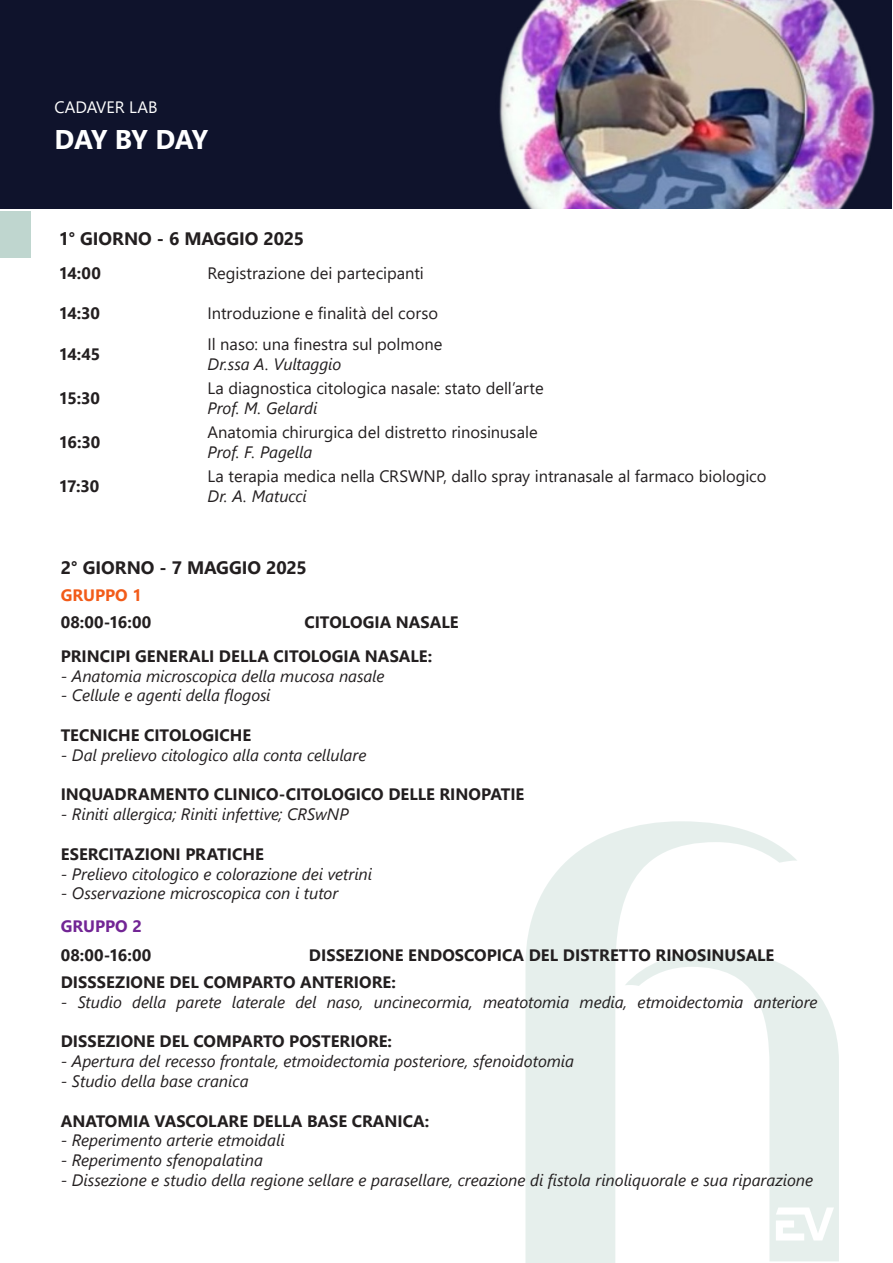
<style>
.page{position:relative;width:893px;height:1263px;background:#fff}
.page>*{position:absolute;margin:0;border:0;box-sizing:border-box;transform-origin:0 0}
.t1{font:700 27px "Segoe UI";letter-spacing:-.025em;color:#fff}
.t2{font:700 18px "Segoe UI";letter-spacing:-.005em;color:#231f20}
.t3{font:italic 16.5px "Segoe UI";color:#231f20}
.t4{font:700 16.5px "Segoe UI";color:#231f20}
.t5{font:16.5px/19.8px "Segoe UI";color:#231f20}
.t6{font:16.5px "Segoe UI";color:#fff}
.t7{font:700 16.5px "Segoe UI";color:#f25b19}
.t8{font:700 16.5px "Segoe UI";color:#722595}
.s1{font-style:italic}
</style>
<div class="page">
<svg style="left:525px;top:821px;width:272px;height:442px;fill:#e6efec"></svg>
<svg style="left:625px;top:951px;width:214px;height:310px"></svg>
<svg style="left:776px;top:1207px;width:58px;height:33px"></svg>
<img style="left:0;top:0;width:891px;height:208px">
<div style="left:0;top:211px;width:31px;height:47px;background:#bfd6cf"></div>
<hr style="left:892px;top:211px;width:1px;height:45px;background:#bfd6cf">
<p class="t6" style="left:55px;top:92px;width:104px">CADAVER LAB</p>
<p class="t1" style="left:55px;top:114px;width:155px">DAY BY DAY</p>
<p class="t2" style="left:59px;top:222px;width:247px">1° GIORNO - 6 MAGGIO 2025</p>
<p class="t4" style="left:59px;top:257px;width:43px">14:00</p>
<p class="t5" style="left:207px;top:262px;width:218px">Registrazione dei partecipanti</p>
<p class="t4" style="left:59px;top:298px;width:43px">14:30</p>
<p class="t5" style="left:207px;top:302px;width:232px">Introduzione e finalità del corso</p>
<p class="t4" style="left:59px;top:339px;width:43px">14:45</p>
<p class="t5" style="left:207px;top:333px;width:236px">Il naso: una finestra sul polmone</p>
<p class="t3" style="left:207px;top:348px;width:135px">Dr.ssa A. Vultaggio</p>
<p class="t4" style="left:59px;top:383px;width:43px">15:30</p>
<p class="t5" style="left:207px;top:377px;width:338px">La diagnostica citologica nasale: stato dell’arte<br><span class="s1">Prof. M. Gelardi</span></p>
<p class="t4" style="left:59px;top:427px;width:43px">16:30</p>
<p class="t5" style="left:207px;top:421px;width:332px">Anatomia chirurgica del distretto rinosinusale</p>
<p class="t3" style="left:207px;top:436px;width:106px">Prof. F. Pagella</p>
<p class="t4" style="left:59px;top:470px;width:42px">17:30</p>
<p class="t5" style="left:207px;top:465px;width:560px">La terapia medica nella CRSWNP, dallo spray intranasale al farmaco biologico</p>
<p class="t3" style="left:207px;top:480px;width:101px">Dr. A. Matucci</p>
<p class="t2" style="left:61px;top:551px;width:248px">2° GIORNO - 7 MAGGIO 2025</p>
<p class="t7" style="left:61px;top:579px;width:83px">GRUPPO 1</p>
<p class="t4" style="left:61px;top:607px;width:92px">08:00-16:00</p>
<p class="t4" style="left:304px;top:607px;width:156px">CITOLOGIA NASALE</p>
<p class="t4" style="left:61px;top:640px;width:373px">PRINCIPI GENERALI DELLA CITOLOGIA NASALE:</p>
<p class="t3" style="left:61px;top:660px;width:325px">- Anatomia microscopica della mucosa nasale</p>
<p class="t3" style="left:61px;top:680px;width:211px">- Cellule e agenti della flogosi</p>
<p class="t4" style="left:61px;top:720px;width:192px">TECNICHE CITOLOGICHE</p>
<p class="t3" style="left:61px;top:739px;width:307px">- Dal prelievo citologico alla conta cellulare</p>
<p class="t4" style="left:61px;top:779px;width:465px">INQUADRAMENTO CLINICO-CITOLOGICO DELLE RINOPATIE</p>
<p class="t3" style="left:61px;top:799px;width:290px">- Riniti allergica; Riniti infettive; CRSwNP</p>
<p class="t4" style="left:61px;top:838px;width:205px">ESERCITAZIONI PRATICHE</p>
<p class="t3" style="left:61px;top:858px;width:313px">- Prelievo citologico e colorazione dei vetrini</p>
<p class="t3" style="left:61px;top:878px;width:279px">- Osservazione microscopica con i tutor</p>
<p class="t8" style="left:61px;top:911px;width:83px">GRUPPO 2</p>
<p class="t4" style="left:61px;top:939px;width:92px">08:00-16:00</p>
<p class="t4" style="left:309px;top:939px;width:467px">DISSEZIONE ENDOSCOPICA DEL DISTRETTO RINOSINUSALE</p>
<p class="t4" style="left:61px;top:966px;width:337px">DISSSEZIONE DEL COMPARTO ANTERIORE:</p>
<p class="t3" style="left:61px;top:986px;width:758px">- Studio della parete laterale del naso, uncinecormia, meatotomia media, etmoidectomia anteriore</p>
<p class="t4" style="left:61px;top:1026px;width:333px">DISSEZIONE DEL COMPARTO POSTERIORE:</p>
<p class="t3" style="left:61px;top:1046px;width:515px">- Apertura del recesso frontale, etmoidectomia posteriore, sfenoidotomia</p>
<p class="t3" style="left:61px;top:1065px;width:189px">- Studio della base cranica</p>
<p class="t4" style="left:61px;top:1105px;width:370px">ANATOMIA VASCOLARE DELLA BASE CRANICA:</p>
<p class="t3" style="left:61px;top:1125px;width:225px">- Reperimento arterie etmoidali</p>
<p class="t3" style="left:61px;top:1145px;width:204px">- Reperimento sfenopalatina</p>
<p class="t3" style="left:61px;top:1164px;width:754px">- Dissezione e studio della regione sellare e parasellare, creazione di fistola rinoliquorale e sua riparazione</p>
</div>
